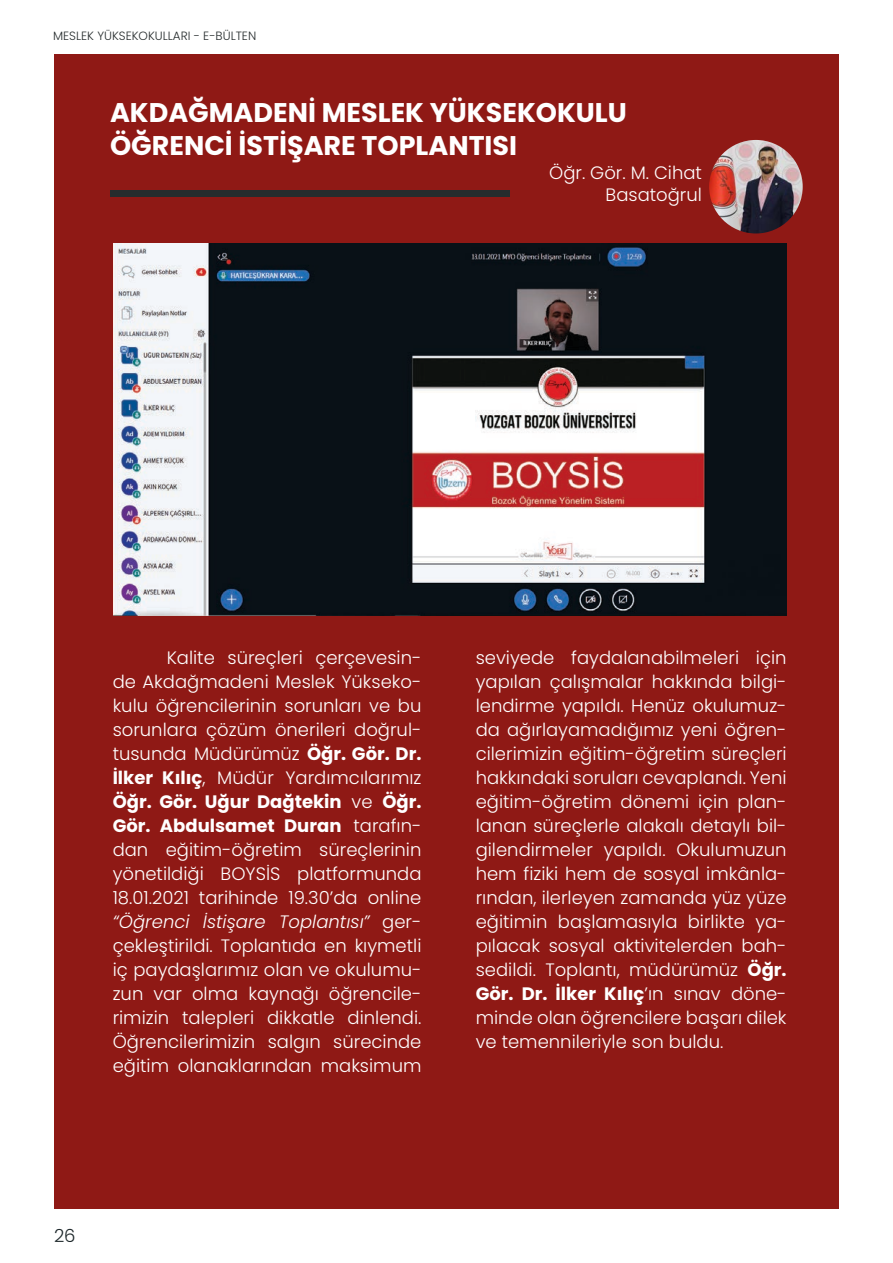
<style>
.page{position:relative;width:893px;height:1263px;background:#fff}
.page>*{position:absolute;margin:0;border:0;box-sizing:border-box;transform-origin:0 0}
.t1{font:700 27px/33px "Poppins";color:#fff}
.t2{font:300 18px/24px "Poppins";color:#fff;text-align:justify}
.t3{font:300 18px "Poppins";color:#1b2528}
.t4{font:300 12px "Poppins";color:#262c2d}
.s1{font-weight:700}
.s2{font-style:italic}
</style>
<div class="page">
<div style="left:54px;top:54px;width:785px;height:1155px;background:#8f1915"></div>
<div style="left:110px;top:190px;width:400px;height:6px;background:#262c2d"></div>
<img style="left:114px;top:243px;width:672px;height:372px">
<img style="left:709px;top:140px;width:94px;height:93px;border-radius:47px">
<p class="t4" style="left:53px;top:29px;width:205px">MESLEK YÜKSEKOKULLARI - E-BÜLTEN</p>
<h1 class="t1" style="left:110px;top:96px;width:518px">AKDAĞMADENİ MESLEK YÜKSEKOKULU<br>ÖĞRENCİ İSTİŞARE TOPLANTISI</h1>
<p class="t2" style="left:549px;top:162px;width:154px;line-height:21.6px;text-align:right">Öğr. Gör. M. Cihat<br>Basatoğrul</p>
<p class="t2" style="left:113px;top:646px;width:310px;text-indent:54px">Kalite süreçleri çerçevesin&shy;de Akdağmadeni Meslek Yükseko&shy;kulu öğrencilerinin sorunları ve bu sorunlara çözüm önerileri doğrul&shy;tusunda Müdürümüz <span class="s1">Öğr. Gör. Dr.<br>İlker Kılıç</span>, Müdür Yardımcılarımız <span class="s1">Öğr. Gör. Uğur Dağtekin</span> ve <span class="s1">Öğr.<br>Gör. Abdulsamet Duran</span> tarafın&shy;dan eğitim-öğretim süreçlerinin yönetildiği BOYSİS platformunda 18.01.2021 tarihinde 19.30’da online <span class="s2">“Öğrenci İstişare Toplantısı”</span> ger&shy;çekleştirildi. Toplantıda en kıymetli iç paydaşlarımız olan ve okulumu&shy;zun var olma kaynağı öğrencile&shy;rimizin talepleri dikkatle dinlendi.<br>Öğrencilerimizin salgın sürecinde eğitim olanaklarından maksimum</p>
<p class="t2" style="left:476px;top:646px;width:312px">seviyede faydalanabilmeleri için yapılan çalışmalar hakkında bilgi&shy;lendirme yapıldı. Henüz okulumuz&shy;da ağırlayamadığımız yeni öğren&shy;cilerimizin eğitim-öğretim süreçleri hakkındaki soruları cevaplandı. Yeni eğitim-öğretim dönemi için plan&shy;lanan süreçlerle alakalı detaylı bil&shy;gilendirmeler yapıldı. Okulumuzun hem fiziki hem de sosyal imkânla&shy;rından, ilerleyen zamanda yüz yüze eğitimin başlamasıyla birlikte ya&shy;pılacak sosyal aktivitelerden bah&shy;sedildi. Toplantı, müdürümüz <span class="s1">Öğr.<br>Gör. Dr. İlker Kılıç</span>’ın sınav döne&shy;minde olan öğrencilere başarı dilek ve temennileriyle son buldu.</p>
<p class="t3" style="left:54px;top:1225px;width:23px">26</p>
</div>
